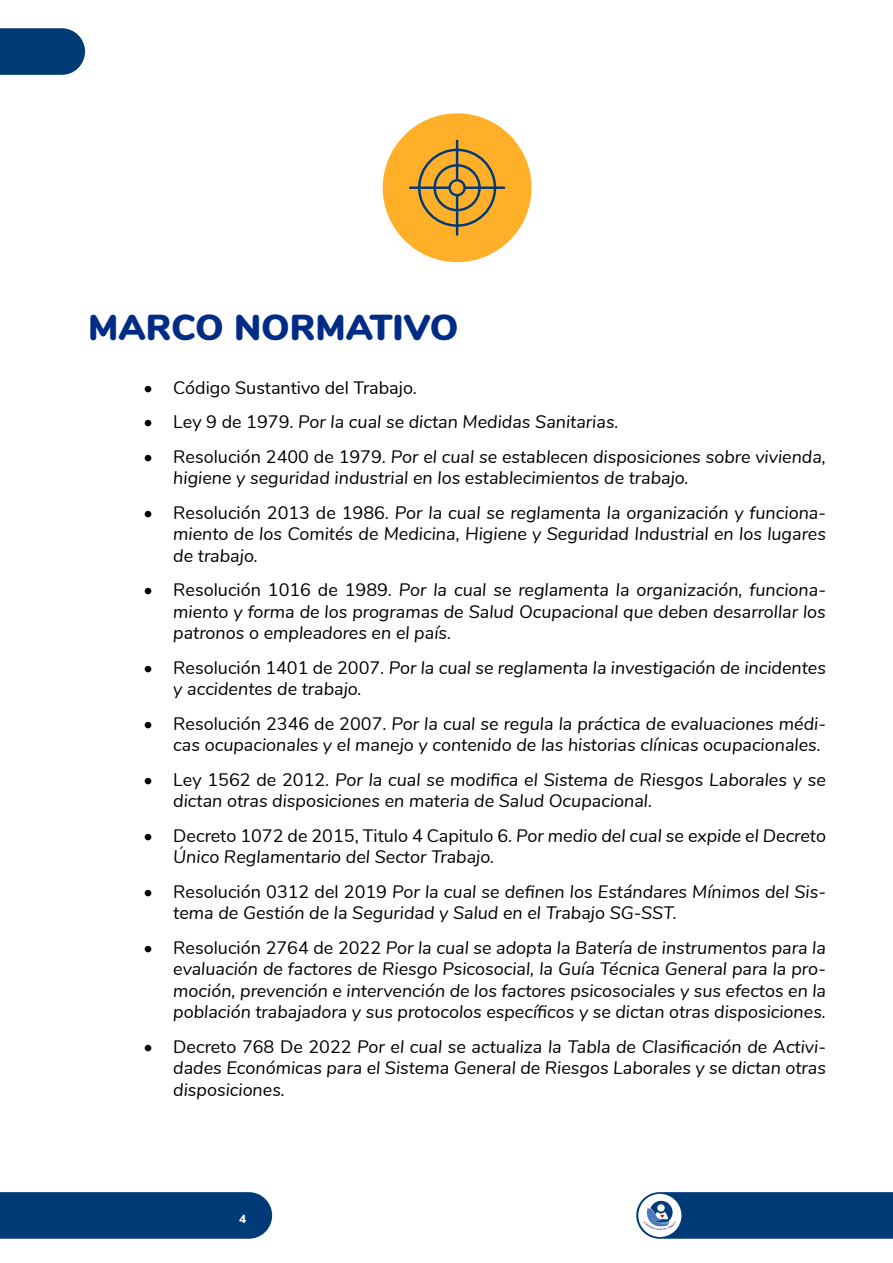
<style>
.page{position:relative;width:893px;height:1263px;background:#fff}
.page>*{position:absolute;margin:0;border:0;box-sizing:border-box;transform-origin:0 0}
.t1{font:900 36px "Nunito";color:#002c86}
.t2{font:italic 18px/21.6px "Nunito";color:#000}
.t3{font:18px "Nunito";color:#000}
.t4{font:800 12px "Nunito";color:#fff}
.s1{font-style:normal}
</style>
<div class="page">
<div style="left:383px;top:113px;width:148px;height:149px;background:#ffaf28;border-radius:50%"></div>
<svg style="left:418px;top:149px;width:78px;height:78px"></svg>
<hr style="left:456px;top:195px;width:2px;height:41px;background:#003b78">
<hr style="left:456px;top:140px;width:2px;height:40px;background:#003b78">
<hr style="left:409px;top:186px;width:41px;height:3px;background:#003b78">
<hr style="left:465px;top:186px;width:40px;height:3px;background:#003b78">
<div style="left:0;top:1192px;width:272px;height:47px;background:#003b78"></div>
<svg style="left:0;top:28px;width:85px;height:47px"></svg>
<svg style="left:636px;top:1192px;width:257px;height:47px"></svg>
<h1 class="t1" style="left:88px;top:301px;width:372px">MARCO NORMATIVO</h1>
<p class="t3" style="left:144px;top:374px;width:275px">• Código Sustantivo del Trabajo.</p>
<p class="t2" style="left:144px;top:410px;width:477px"><span class="s1">• Ley 9 de 1979.</span> Por la cual se dictan Medidas Sanitarias.</p>
<p class="t2" style="left:173px;top:444px;width:654px;text-indent:-30px"><span class="s1">• Resolución 2400 de 1979.</span> Por el cual se establecen disposiciones sobre vivienda, higiene y seguridad industrial en los establecimientos de trabajo.</p>
<p class="t2" style="left:173px;top:500px;width:654px;text-align:justify;text-indent:-30px"><span class="s1">• Resolución 2013 de 1986.</span> Por la cual se reglamenta la organización y funciona&shy;miento de los Comités de Medicina, Higiene y Seguridad Industrial en los lugares de trabajo.</p>
<p class="t2" style="left:173px;top:578px;width:654px;text-align:justify;text-indent:-30px"><span class="s1">• Resolución 1016 de 1989.</span> Por la cual se reglamenta la organización, funciona&shy;miento y forma de los programas de Salud Ocupacional que deben desarrollar los patronos o empleadores en el país.</p>
<p class="t2" style="left:173px;top:656px;width:654px;text-indent:-30px"><span class="s1">• Resolución 1401 de 2007.</span> Por la cual se reglamenta la investigación de incidentes y accidentes de trabajo.</p>
<p class="t2" style="left:144px;top:712px;width:684px;text-align:right"><span class="s1">• Resolución 2346 de 2007.</span> Por la cual se regula la práctica de evaluaciones médi&shy;cas ocupacionales y el manejo y contenido de las historias clínicas ocupacionales.</p>
<p class="t2" style="left:173px;top:767px;width:654px;text-indent:-30px"><span class="s1">• Ley 1562 de 2012.</span> Por la cual se modifica el Sistema de Riesgos Laborales y se dictan otras disposiciones en materia de Salud Ocupacional.</p>
<p class="t2" style="left:173px;top:823px;width:654px;text-indent:-30px"><span class="s1">• Decreto 1072 de 2015, Titulo 4 Capitulo 6.</span> Por medio del cual se expide el Decreto<br>Único Reglamentario del Sector Trabajo.</p>
<p class="t2" style="left:173px;top:879px;width:654px;text-indent:-30px"><span class="s1">• Resolución 0312 del 2019</span> Por la cual se definen los Estándares Mínimos del Sis&shy;tema de Gestión de la Seguridad y Salud en el Trabajo SG-SST.</p>
<p class="t2" style="left:173px;top:935px;width:654px;text-align:justify;text-indent:-30px"><span class="s1">• Resolución 2764 de 2022</span> Por la cual se adopta la Batería de instrumentos para la evaluación de factores de Riesgo Psicosocial, la Guía Técnica General para la pro&shy;moción, prevención e intervención de los factores psicosociales y sus efectos en la población trabajadora y sus protocolos específicos y se dictan otras disposiciones.</p>
<p class="t2" style="left:173px;top:1035px;width:654px;text-align:justify;text-indent:-30px"><span class="s1">• Decreto 768 De 2022</span> Por el cual se actualiza la Tabla de Clasificación de Activi&shy;dades Económicas para el Sistema General de Riesgos Laborales y se dictan otras disposiciones.</p>
<p class="t4" style="left:239px;top:1210px;width:9px">4</p>
</div>
